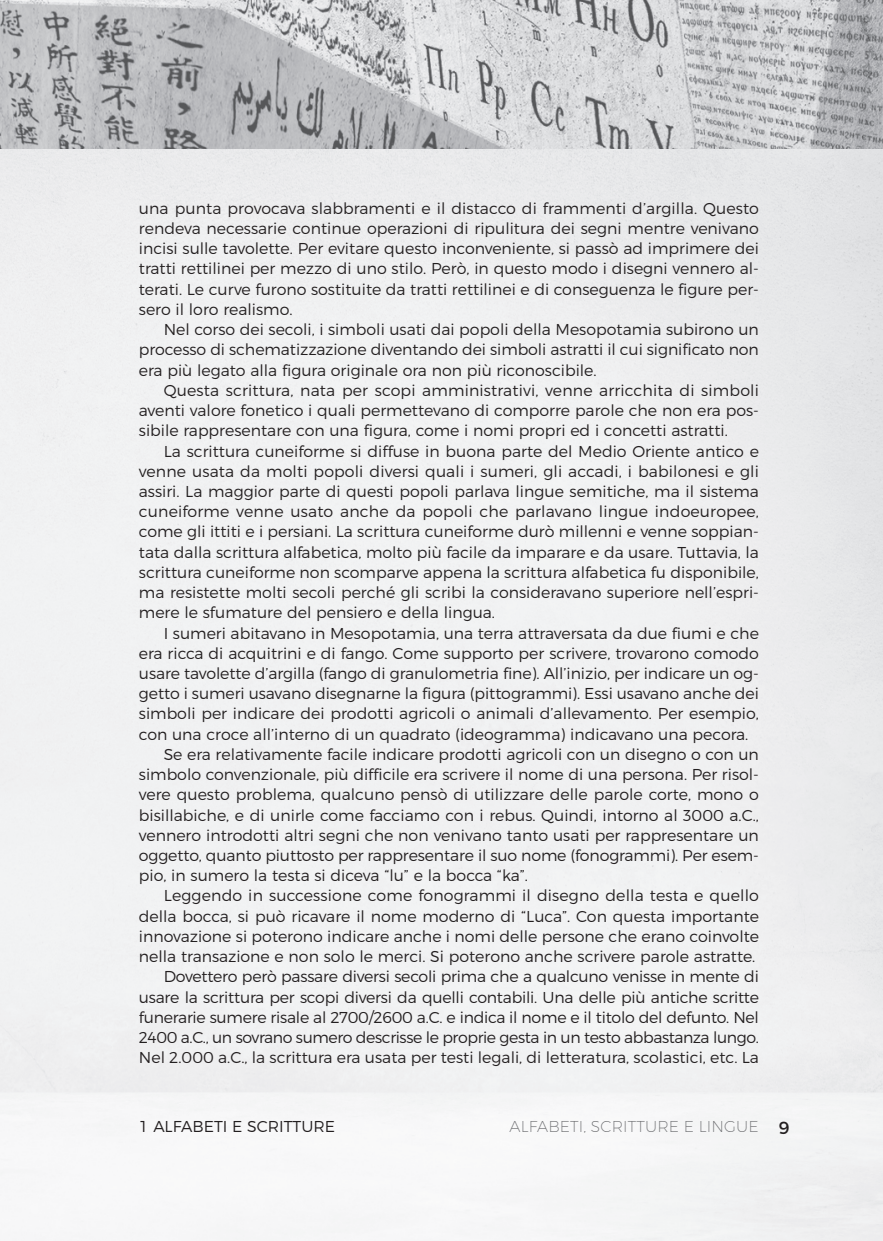
<style>
.page{position:relative;width:883px;height:1241px;background:#fff}
.page>*{position:absolute;margin:0;border:0;box-sizing:border-box;transform-origin:0 0}
.t1{font:17.5px "Montserrat";color:#231f20}
.t2{font:300 15.75px/20.1px "Montserrat";color:#231f20;text-align:justify}
.t3{font:200 15.75px "Montserrat";letter-spacing:.01em;color:#6c6d70}
</style>
<div class="page">
<img style="left:0;top:0;width:883px;height:149px">
<p class="t2" style="left:139px;top:199px;width:622px">una punta provocava slabbramenti e il distacco di frammenti d’argilla. Questo rendeva necessarie continue operazioni di ripulitura dei segni mentre venivano incisi sulle tavolette. Per evitare questo inconveniente, si passò ad imprimere dei tratti rettilinei per mezzo di uno stilo. Però, in questo modo i disegni vennero al&shy;terati. Le curve furono sostituite da tratti rettilinei e di conseguenza le figure per&shy;sero il loro realismo.</p>
<p class="t2" style="left:139px;top:321px;width:622px;text-indent:25px">Nel corso dei secoli, i simboli usati dai popoli della Mesopotamia subirono un processo di schematizzazione diventando dei simboli astratti il cui significato non era più legato alla figura originale ora non più riconoscibile.</p>
<p class="t2" style="left:139px;top:381px;width:622px;text-indent:25px">Questa scrittura, nata per scopi amministrativi, venne arricchita di simboli aventi valore fonetico i quali permettevano di comporre parole che non era pos&shy;sibile rappresentare con una figura, come i nomi propri ed i concetti astratti.</p>
<p class="t2" style="left:139px;top:442px;width:622px;text-indent:25px">La scrittura cuneiforme si diffuse in buona parte del Medio Oriente antico e venne usata da molti popoli diversi quali i sumeri, gli accadi, i babilonesi e gli assiri. La maggior parte di questi popoli parlava lingue semitiche, ma il sistema cuneiforme venne usato anche da popoli che parlavano lingue indoeuropee, come gli ittiti e i persiani. La scrittura cuneiforme durò millenni e venne soppian&shy;tata dalla scrittura alfabetica, molto più facile da imparare e da usare. Tuttavia, la scrittura cuneiforme non scomparve appena la scrittura alfabetica fu disponibile, ma resistette molti secoli perché gli scribi la consideravano superiore nell’espri&shy;mere le sfumature del pensiero e della lingua.</p>
<p class="t2" style="left:139px;top:624px;width:622px;text-indent:25px">I sumeri abitavano in Mesopotamia, una terra attraversata da due fiumi e che era ricca di acquitrini e di fango. Come supporto per scrivere, trovarono comodo usare tavolette d’argilla (fango di granulometria fine). All’inizio, per indicare un og&shy;getto i sumeri usavano disegnarne la figura (pittogrammi). Essi usavano anche dei simboli per indicare dei prodotti agricoli o animali d’allevamento. Per esempio, con una croce all’interno di un quadrato (ideogramma) indicavano una pecora.</p>
<p class="t2" style="left:139px;top:745px;width:622px;text-indent:25px">Se era relativamente facile indicare prodotti agricoli con un disegno o con un simbolo convenzionale, più difficile era scrivere il nome di una persona. Per risol&shy;vere questo problema, qualcuno pensò di utilizzare delle parole corte, mono o bisillabiche, e di unirle come facciamo con i rebus. Quindi, intorno al 3000 a.C., vennero introdotti altri segni che non venivano tanto usati per rappresentare un oggetto, quanto piuttosto per rappresentare il suo nome (fonogrammi). Per esem&shy;pio, in sumero la testa si diceva “lu” e la bocca “ka”.</p>
<p class="t2" style="left:139px;top:887px;width:622px;text-indent:25px">Leggendo in successione come fonogrammi il disegno della testa e quello della bocca, si può ricavare il nome moderno di “Luca”. Con questa importante innovazione si poterono indicare anche i nomi delle persone che erano coinvolte nella transazione e non solo le merci. Si poterono anche scrivere parole astratte.</p>
<p class="t2" style="left:139px;top:967px;width:622px;text-indent:25px">Dovettero però passare diversi secoli prima che a qualcuno venisse in mente di usare la scrittura per scopi diversi da quelli contabili. Una delle più antiche scritte funerarie sumere risale al 2700/2600 a.C. e indica il nome e il titolo del defunto. Nel 2400 a.C., un sovrano sumero descrisse le proprie gesta in un testo abbastanza lungo.<br>Nel 2.000 a.C., la scrittura era usata per testi legali, di letteratura, scolastici, etc. La</p>
<p class="t2" style="left:139px;top:1117px;width:198px">1 ALFABETI E SCRITTURE</p>
<p class="t3" style="left:510px;top:1117px;width:251px">ALFABETI, SCRITTURE E LINGUE</p>
<p class="t1" style="left:779px;top:1120px;width:12px">9</p>
</div>
